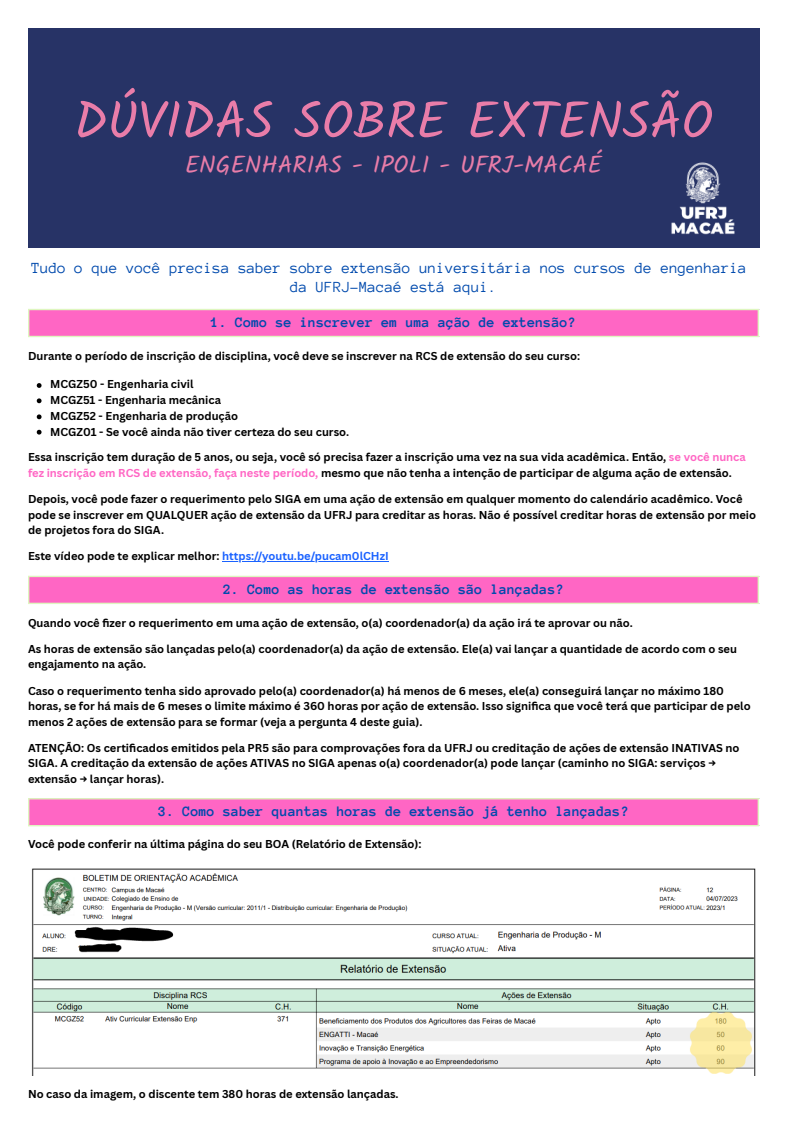
<style>
.page{position:relative;width:787px;height:1135px;background:#fff}
.page>*{position:absolute;margin:0;border:0;box-sizing:border-box;transform-origin:0 0}
.t1{font:51.7px "Kalam";color:#e97da9}
.t2{font:24.4px "Kalam";color:#e97da9}
.t3{font:15.8px/19.5px "Anonymous Pro";color:#004aad;text-align:center}
.t4{font:700 14.9px "Anonymous Pro";color:#004aad}
.t5{font:700 11.1px/15.3px "Canva Sans";color:#000}
.s1{color:#ff66c4}
.s2{color:#1a62ff}
</style>
<div class="page">
<hr style="left:222px;top:561px;width:167px;height:1px;background:#1a62ff">
<div style="left:28px;top:28px;width:731px;height:219px;background:#273366"></div>
<img style="left:671px;top:162px;width:64px;height:73px">
<div style="left:29px;top:309px;width:729px;height:28px;background:#ff66c4"></div>
<svg style="left:28px;top:310px;width:1px;height:26px"></svg>
<svg style="left:758px;top:310px;width:1px;height:26px"></svg>
<hr style="left:28px;top:309px;width:731px;height:1px;background:#def6bf">
<hr style="left:28px;top:336px;width:731px;height:1px;background:#def6bf">
<svg style="left:37px;top:383px;width:5px;height:5px"></svg>
<svg style="left:37px;top:398px;width:5px;height:5px"></svg>
<svg style="left:37px;top:414px;width:5px;height:5px"></svg>
<svg style="left:37px;top:430px;width:5px;height:5px"></svg>
<div style="left:29px;top:576px;width:729px;height:28px;background:#ff66c4"></div>
<svg style="left:28px;top:577px;width:1px;height:26px"></svg>
<svg style="left:758px;top:577px;width:1px;height:26px"></svg>
<hr style="left:28px;top:576px;width:731px;height:1px;background:#def6bf">
<hr style="left:28px;top:603px;width:731px;height:1px;background:#def6bf">
<div style="left:29px;top:799px;width:729px;height:27px;background:#ff66c4"></div>
<svg style="left:28px;top:799px;width:1px;height:26px"></svg>
<svg style="left:758px;top:799px;width:1px;height:26px"></svg>
<hr style="left:28px;top:798px;width:731px;height:1px;background:#def6bf">
<hr style="left:28px;top:825px;width:731px;height:1px;background:#def6bf">
<img style="left:31px;top:868px;width:725px;height:207px">
<p class="t1" style="left:74px;top:90px;width:641px">DÚVIDAS SOBRE EXTENSÃO</p>
<p class="t2" style="left:185px;top:150px;width:418px">ENGENHARIAS - IPOLI - UFRJ-MACAÉ</p>
<p class="t3" style="left:32px;top:258px;width:717px">Tudo o que você precisa saber sobre extensão universitária nos cursos de engenharia da UFRJ-Macaé está aqui.</p>
<p class="t4" style="left:211px;top:315px;width:367px">1. Como se inscrever em uma ação de extensão?</p>
<p class="t5" style="left:28px;top:348px;width:554px">Durante o período de inscrição de disciplina, você deve se inscrever na RCS de extensão do seu curso:</p>
<p class="t5" style="left:50px;top:376px;width:145px">MCGZ50 - Engenharia civil</p>
<p class="t5" style="left:50px;top:392px;width:172px">MCGZ51 - Engenharia mecânica</p>
<p class="t5" style="left:50px;top:408px;width:189px">MCGZ52 - Engenharia de produção</p>
<p class="t5" style="left:50px;top:424px;width:300px">MCGZ01 - Se você ainda não tiver certeza do seu curso.</p>
<p class="t5" style="left:28px;top:449px;width:719px">Essa inscrição tem duração de 5 anos, ou seja, você só precisa fazer a inscrição uma vez na sua vida acadêmica. Então, <span class="s1">se você nunca fez inscrição em RCS de extensão, faça neste período,</span> mesmo que não tenha a intenção de participar de alguma ação de extensão.</p>
<p class="t5" style="left:28px;top:491px;width:730px">Depois, você pode fazer o requerimento pelo SIGA em uma ação de extensão em qualquer momento do calendário acadêmico. Você pode se inscrever em QUALQUER ação de extensão da UFRJ para creditar as horas. Não é possível creditar horas de extensão por meio de projetos fora do SIGA.</p>
<p class="t5" style="left:28px;top:548px;width:362px">Este vídeo pode te explicar melhor: <span class="s2">https://youtu.be/pucam0lCHzI</span></p>
<p class="t4" style="left:223px;top:582px;width:342px">2. Como as horas de extensão são lançadas?</p>
<p class="t5" style="left:28px;top:615px;width:606px">Quando você fizer o requerimento em uma ação de extensão, o(a) coordenador(a) da ação irá te aprovar ou não.</p>
<p class="t5" style="left:28px;top:641px;width:711px">As horas de extensão são lançadas pelo(a) coordenador(a) da ação de extensão. Ele(a) vai lançar a quantidade de acordo com o seu engajamento na ação.</p>
<p class="t5" style="left:28px;top:683px;width:724px">Caso o requerimento tenha sido aprovado pelo(a) coordenador(a) há menos de 6 meses, ele(a) conseguirá lançar no máximo 180 horas, se for há mais de 6 meses o limite máximo é 360 horas por ação de extensão. Isso signifi ca que você terá que participar de pelo menos 2 ações de extensão para se formar (veja a pergunta 4 deste guia).</p>
<p class="t5" style="left:28px;top:740px;width:713px">ATENÇÃO: Os certifi cados emitidos pela PR5 são para comprovações fora da UFRJ ou creditação de ações de extensão INATIVAS no<br>SIGA. A creditação da extensão de ações ATIVAS no SIGA apenas o(a) coordenador(a) pode lançar (caminho no SIGA: serviços → extensão → lançar horas).</p>
<p class="t4" style="left:158px;top:804px;width:472px">3. Como saber quantas horas de extensão já tenho lançadas?</p>
<p class="t5" style="left:28px;top:836px;width:395px">Você pode conferir na última página do seu BOA (Relatório de Extensão):</p>
<p class="t5" style="left:28px;top:1086px;width:372px">No caso da imagem, o discente tem 380 horas de extensão lançadas.</p>
</div>
